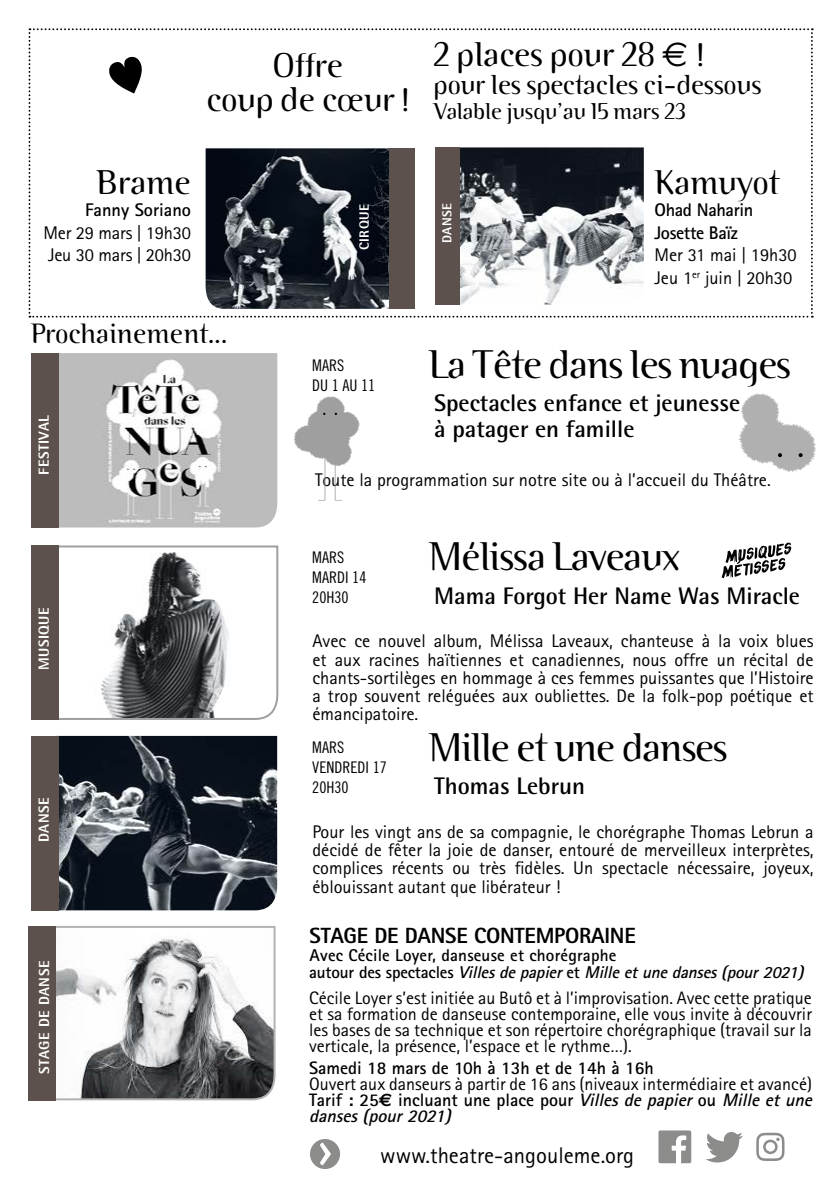
<style>
.page{position:relative;width:840px;height:1191px;background:#fff}
.page>*{position:absolute;margin:0;border:0;box-sizing:border-box;transform-origin:0 0}
.t1{font:300 40px "Binary ITC";letter-spacing:-.02em;color:#000}
.t2{font:300 34.4px/34.4px "Binary ITC";color:#000;text-align:center}
.t3{font:300 28px "Binary ITC";letter-spacing:.01em;color:#000}
.t4{font:300 27.4px "Binary ITC";color:#000}
.t5{font:700 24px/26px "Rotis Semi Sans";color:#000}
.t6{font:300 22.8px "Binary ITC";color:#000}
.t7{font:22.6px "Rotis Sans Serif";color:#000}
.t8{font:800 22px "Rotis Sans Serif";letter-spacing:-.01em;color:#000}
.t9{font:18.4px/18.4px "Rotis Sans Serif";color:#000;text-align:justify}
.t10{font:700 18.4px/22.4px "Rotis Sans Serif";letter-spacing:-.02em;color:#000}
.t11{font:700 18.4px "Rotis Sans Serif";color:#000}
.t12{font:18px/16px "Rotis Sans Serif";color:#000;text-align:justify}
.t13{font:700 18px "Rotis Sans Serif";color:#000}
.t14{font:italic 700 17.2px "Rotis Sans Serif";color:#000}
.t15{font:700 17.2px "Rotis Sans Serif";letter-spacing:.01em;color:#000}
.t16{font:16px/20px "Trade Gothic Cond Eighteen";color:#000}
.t17{font:800 14.6px "Rotis Semi Sans";letter-spacing:.03em;color:#fff}
.t18{font:800 13.4px "Rotis Semi Sans";letter-spacing:.03em;color:#fff}
.t19{font:800 13.2px "Rotis Semi Sans";letter-spacing:.03em;color:#fff}
.s1{font-family:"Euro Sans";font-weight:400}
.s2{font-style:normal}
.s3{font-weight:700}
.s4{font-family:"Euro Sans";font-weight:700}
.s5{font-weight:700;font-style:italic}
</style>
<div class="page">
<svg style="left:58px;top:545px;width:221px;height:175px"></svg>
<div style="left:31px;top:545px;width:27px;height:175px;background:#5d514d"></div>
<img style="left:58px;top:736px;width:219px;height:174px">
<div style="left:31px;top:736px;width:27px;height:174px;background:#5d514d"></div>
<img style="left:58px;top:353px;width:219px;height:174px">
<div style="left:31px;top:353px;width:27px;height:174px;background:#5d514d"></div>
<svg style="left:756px;top:1132px;width:28px;height:29px"></svg>
<svg style="left:310px;top:1139px;width:30px;height:30px"></svg>
<svg style="left:658px;top:1130px;width:33px;height:33px"></svg>
<svg style="left:706px;top:1132px;width:36px;height:30px"></svg>
<svg style="left:721px;top:542px;width:69px;height:36px"></svg>
<svg style="left:294px;top:396px;width:66px;height:104px"></svg>
<svg style="left:738px;top:393px;width:78px;height:79px"></svg>
<svg style="left:52px;top:926px;width:224px;height:175px"></svg>
<div style="left:28px;top:926px;width:28px;height:174px;background:#5d514d"></div>
<svg style="left:29px;top:28px;width:783px;height:289px"></svg>
<h2 class="t2" style="left:206px;top:48px;width:204px">Offre<br>coup de cœur !</h2>
<h2 class="t2" style="left:433px;top:37px;width:272px">2 places pour 28 <span class="s1">€</span> !</h2>
<p class="t6" style="left:433px;top:98px;width:254px">Valable jusqu’au 15 mars 23</p>
<h3 class="t4" style="left:433px;top:69px;width:329px">pour les spectacles ci-dessous</h3>
<h2 class="t2" style="left:96px;top:165px;width:96px">Brame</h2>
<p class="t11" style="left:85px;top:199px;width:107px">Fanny Soriano</p>
<p class="t9" style="left:43px;top:221px;width:149px;line-height:22.4px">Mer 29 mars | 19h30<br>Jeu 30 mars | 20h30</p>
<p class="t18" style="left:355px;top:250px;width:47px;rotate:-90deg">CIRQUE</p>
<p class="t19" style="left:438px;top:243px;width:42px;rotate:-90deg">DANSE</p>
<h2 class="t2" style="left:654px;top:165px;width:127px">Kamuyot</h2>
<p class="t10" style="left:654px;top:199px;width:100px">Ohad Naharin<br>Josette Baïz</p>
<p class="t9" style="left:654px;top:244px;width:144px;line-height:22.4px">Mer 31 mai | 19h30<br>Jeu 1<sup>er</sup> juin | 20h30</p>
<h3 class="t3" style="left:31px;top:317px;width:198px">Prochainement...</h3>
<p class="t17" style="left:35px;top:475px;width:61px;rotate:-90deg">FESTIVAL</p>
<p class="t17" style="left:35px;top:670px;width:64px;rotate:-90deg">MUSIQUE</p>
<p class="t17" style="left:35px;top:842px;width:46px;rotate:-90deg">DANSE</p>
<p class="t17" style="left:35px;top:1074px;width:115px;rotate:-90deg">STAGE DE DANSE</p>
<p class="t16" style="left:312px;top:355px;width:65px">MARS<br>DU 1 AU 11</p>
<h1 class="t1" style="left:428px;top:341px;width:364px">La Tête dans les nuages</h1>
<h3 class="t5" style="left:434px;top:390px;width:307px">Spectacles enfance et jeunesse à patager en famille</h3>
<p class="t9" style="left:315px;top:471px;width:456px">Toute la programmation sur notre site ou à l’accueil du Théâtre.</p>
<p class="t16" style="left:312px;top:547px;width:56px">MARS<br>MARDI 14<br>20H30</p>
<h1 class="t1" style="left:428px;top:533px;width:253px">Mélissa Laveaux</h1>
<p class="t9" style="left:312px;top:631px;width:502px">Avec ce nouvel album, Mélissa Laveaux, chanteuse à la voix blues et aux racines haïtiennes et canadiennes, nous offre un récital de chants-sortilèges en hommage à ces femmes puissantes que l’Histoire a trop souvent reléguées aux oubliettes. De la folk-pop poétique et émancipatoire.</p>
<h3 class="t5" style="left:434px;top:582px;width:367px">Mama Forgot Her Name Was Miracle</h3>
<p class="t16" style="left:312px;top:737px;width:76px">MARS<br>VENDREDI 17<br>20H30</p>
<h1 class="t1" style="left:428px;top:723px;width:301px">Mille et une danses</h1>
<p class="t9" style="left:312px;top:822px;width:502px">Pour les vingt ans de sa compagnie, le chorégraphe Thomas Lebrun a décidé de fêter la joie de danser, entouré de merveilleux interprètes, complices récents ou très fidèles. Un spectacle nécessaire, joyeux, éblouissant autant que libérateur !</p>
<h3 class="t5" style="left:434px;top:772px;width:152px">Thomas Lebrun</h3>
<p class="t8" style="left:309px;top:921px;width:327px">STAGE DE DANSE CONTEMPORAINE</p>
<p class="t15" style="left:309px;top:944px;width:308px">Avec Cécile Loyer, danseuse et chorégraphe</p>
<p class="t14" style="left:309px;top:961px;width:500px"><span class="s2">a u t o u r d e s s p e ct a c l e s</span> Villesdepapier<span class="s2">e t</span> Milleetunedanses(pour2021)</p>
<p class="t12" style="left:309px;top:989px;width:504px">Cécile Loyer s’est initiée au Butô et à l’improvisation. Avec cette pratique et sa formation de danseuse contemporaine, elle vous invite à découvrir les bases de sa technique et son répertoire chorégraphique (travail sur la verticale, la présence, l’espace et le rythme…).</p>
<p class="t13" style="left:309px;top:1056px;width:346px">Samedi 18 mars de 10h à 13h et de 14h à 16h</p>
<p class="t12" style="left:309px;top:1075px;width:508px;text-align:left">Ouvert aux danseurs à partir de 16 ans (niveaux intermédiaire et avancé)<br><span class="s3">Tarif : 25</span><span class="s4">€</span> <span class="s3">incluant une place pour</span> <span class="s5">Villes de papier</span> <span class="s3">ou</span> <span class="s5">Mille et une danses(pour2021)</span></p>
<p class="t7" style="left:380px;top:1141px;width:255px">www.theatre-angouleme.org</p>
</div>
